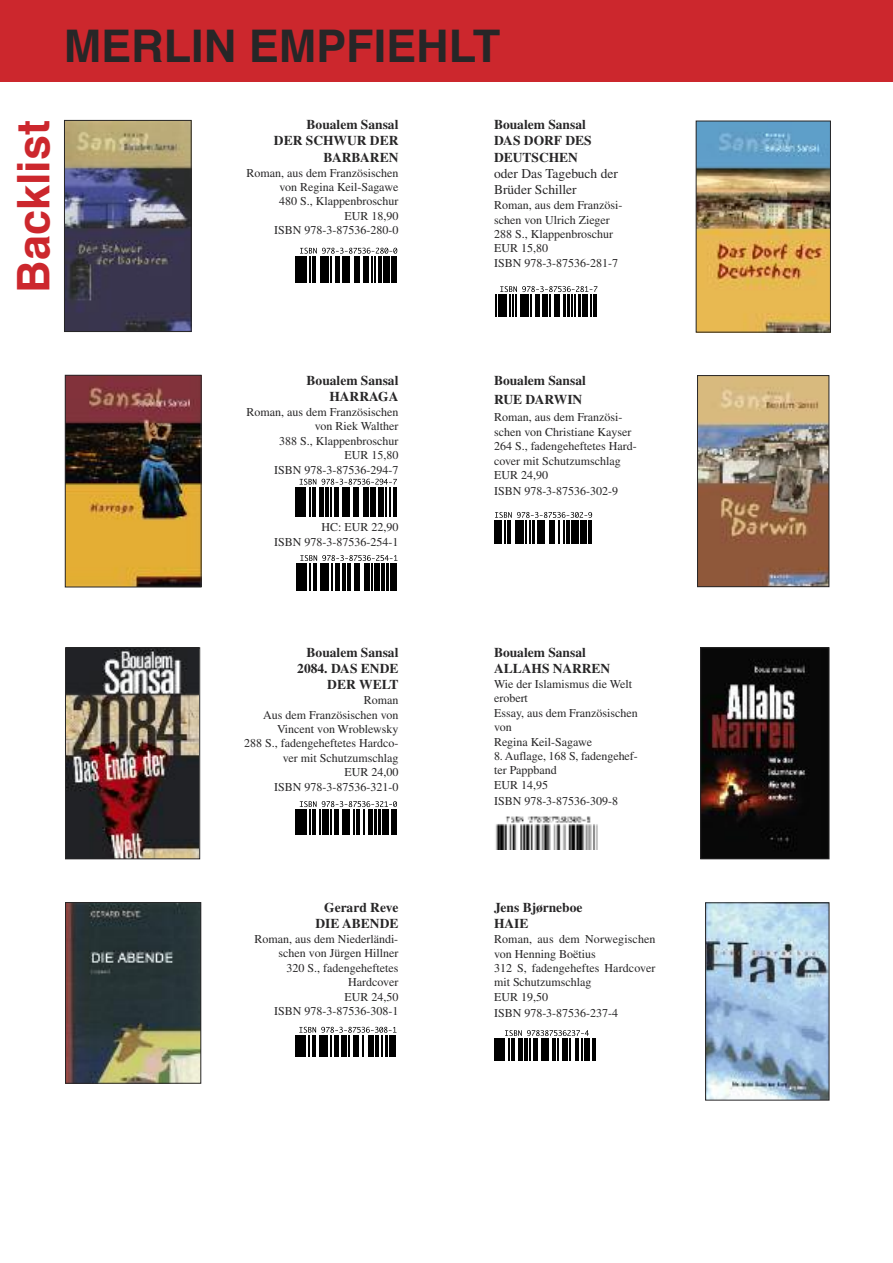
<style>
.page{position:relative;width:893px;height:1263px;background:#fff}
.page>*{position:absolute;margin:0;border:0;box-sizing:border-box;transform-origin:0 0}
.t1{font:700 45px "Helvetica";color:#272627}
.t2{font:700 45px "Helvetica";color:#cc272d}
.t3{font:700 13.5px/16.2px "Times";color:#272627}
.t4{font:13.5px/16.2px "Times";color:#272627}
.t5{font:12px/14.4px "Times";color:#272627}
</style>
<div class="page">
<div style="left:0;top:0;width:893px;height:82px;background:#cc272d"></div>
<img style="left:495px;top:816px;width:103px;height:34px">
<svg style="left:495px;top:512px;width:97px;height:31px"></svg>
<svg style="left:496px;top:286px;width:101px;height:31px"></svg>
<img style="left:702px;top:649px;width:125px;height:208px">
<div style="left:700px;top:647px;width:129px;height:212px;border:1px solid #272627"></div>
<img style="left:707px;top:905px;width:120px;height:193px">
<div style="left:705px;top:903px;width:124px;height:197px;border:1px solid #272627"></div>
<img style="left:699px;top:377px;width:128px;height:208px">
<div style="left:697px;top:375px;width:132px;height:212px;border:1px solid #272627"></div>
<img style="left:698px;top:123px;width:131px;height:207px">
<div style="left:696px;top:121px;width:135px;height:211px;border:1px solid #272627"></div>
<svg style="left:296px;top:248px;width:101px;height:34px"></svg>
<svg style="left:296px;top:555px;width:101px;height:35px"></svg>
<svg style="left:295px;top:479px;width:102px;height:37px"></svg>
<svg style="left:295px;top:801px;width:102px;height:33px"></svg>
<svg style="left:295px;top:1027px;width:101px;height:30px"></svg>
<img style="left:67px;top:649px;width:131px;height:208px">
<div style="left:65px;top:647px;width:135px;height:212px;border:1px solid #272627"></div>
<img style="left:67px;top:904px;width:132px;height:177px">
<div style="left:65px;top:902px;width:136px;height:181px;border:1px solid #272627"></div>
<img style="left:67px;top:377px;width:132px;height:208px">
<div style="left:65px;top:375px;width:136px;height:212px;border:1px solid #272627"></div>
<img style="left:66px;top:122px;width:123px;height:208px">
<div style="left:64px;top:120px;width:127px;height:212px;border:1px solid #272627"></div>
<svg style="left:494px;top:1030px;width:101px;height:31px"></svg>
<h1 class="t1" style="left:64px;top:27px;width:438px">MERLIN EMpfIEhLt</h1>
<h1 class="t2" style="left:15px;top:293px;width:174px;rotate:-90deg">Backlist</h1>
<p class="t3" style="left:274px;top:116px;width:126px;text-align:right">Boualem Sansal<br>DER SCHWUR DER<br>BARBAREN</p>
<p class="t5" style="left:246px;top:165px;width:153px;text-align:right">Roman, aus dem Französischen von Regina Keil-Sagawe<br>480 S., Klappenbroschur<br>EUR 18,90<br>ISBN 978-3-87536-280-0</p>
<p class="t3" style="left:494px;top:116px;width:99px">Boualem Sansal<br>DAS DORF DES<br>DEUTSCHEN</p>
<p class="t4" style="left:494px;top:165px;width:125px">oder Das Tagebuch der<br>Brüder Schiller</p>
<p class="t5" style="left:494px;top:198px;width:130px">Roman, aus dem Französi&shy;schen von Ulrich Zieger<br>288 S., Klappenbroschur<br>EUR 15,80<br>ISBN 978-3-87536-281-7</p>
<p class="t3" style="left:307px;top:372px;width:93px;text-align:right">Boualem Sansal<br>HARRAGA</p>
<p class="t5" style="left:246px;top:405px;width:153px;text-align:right">Roman, aus dem Französischen von Riek Walther<br>388 S., Klappenbroschur<br>EUR 15,80<br>ISBN 978-3-87536-294-7</p>
<p class="t5" style="left:274px;top:520px;width:126px;text-align:right">HC: EUR 22,90<br>ISBN 978-3-87536-254-1</p>
<p class="t3" style="left:494px;top:370px;width:93px;line-height:19.4px">Boualem Sansal<br>RUE DARWIN</p>
<p class="t5" style="left:494px;top:410px;width:144px">Roman, aus dem Französi&shy;schen von Christiane Kayser<br>264 S., fadengeheftetes Hard&shy;cover mit Schutzumschlag<br>EUR 24,90</p>
<p class="t5" style="left:494px;top:484px;width:126px">ISBN 978-3-87536-302-9</p>
<p class="t3" style="left:297px;top:644px;width:103px;text-align:right">Boualem Sansal<br>2084. DAS ENDE<br>DER WELT</p>
<p class="t5" style="left:244px;top:693px;width:156px;text-align:right">Roman<br>Aus dem Französischen von<br>Vincent von Wroblewsky<br>288 S., fadengeheftetes Hardco&shy;ver mit Schutzumschlag<br>EUR 24,00<br>ISBN 978-3-87536-321-0</p>
<p class="t3" style="left:316px;top:899px;width:84px;text-align:right">Gerard Reve<br>DIE ABENDE</p>
<p class="t5" style="left:255px;top:932px;width:145px;text-align:right">Roman, aus dem Niederländi&shy;schen von Jürgen Hillner<br>320 S., fadengeheftetes<br>Hardcover<br>EUR 24,50<br>ISBN 978-3-87536-308-1</p>
<p class="t3" style="left:494px;top:644px;width:118px">Boualem Sansal<br>ALLAHS NARREN</p>
<p class="t5" style="left:494px;top:677px;width:145px">Wie der Islamismus die Welt erobert<br>Essay, aus dem Französischen von<br>Regina Keil-Sagawe</p>
<p class="t5" style="left:494px;top:749px;width:145px">8. Auflage, 168 S, fadengehef&shy;ter Pappband<br>EUR 14,95</p>
<p class="t5" style="left:494px;top:794px;width:126px">ISBN 978-3-87536-309-8</p>
<p class="t3" style="left:494px;top:899px;width:90px">Jens Bjørneboe<br>HAIE</p>
<p class="t5" style="left:494px;top:932px;width:163px">Roman, aus dem Norwegischen von Henning Boëtius<br>312 S, fadengeheftes Hardcover mit Schutzumschlag<br>EUR 19,50</p>
<p class="t5" style="left:494px;top:1006px;width:126px">ISBN 978-3-87536-237-4</p>
</div>
